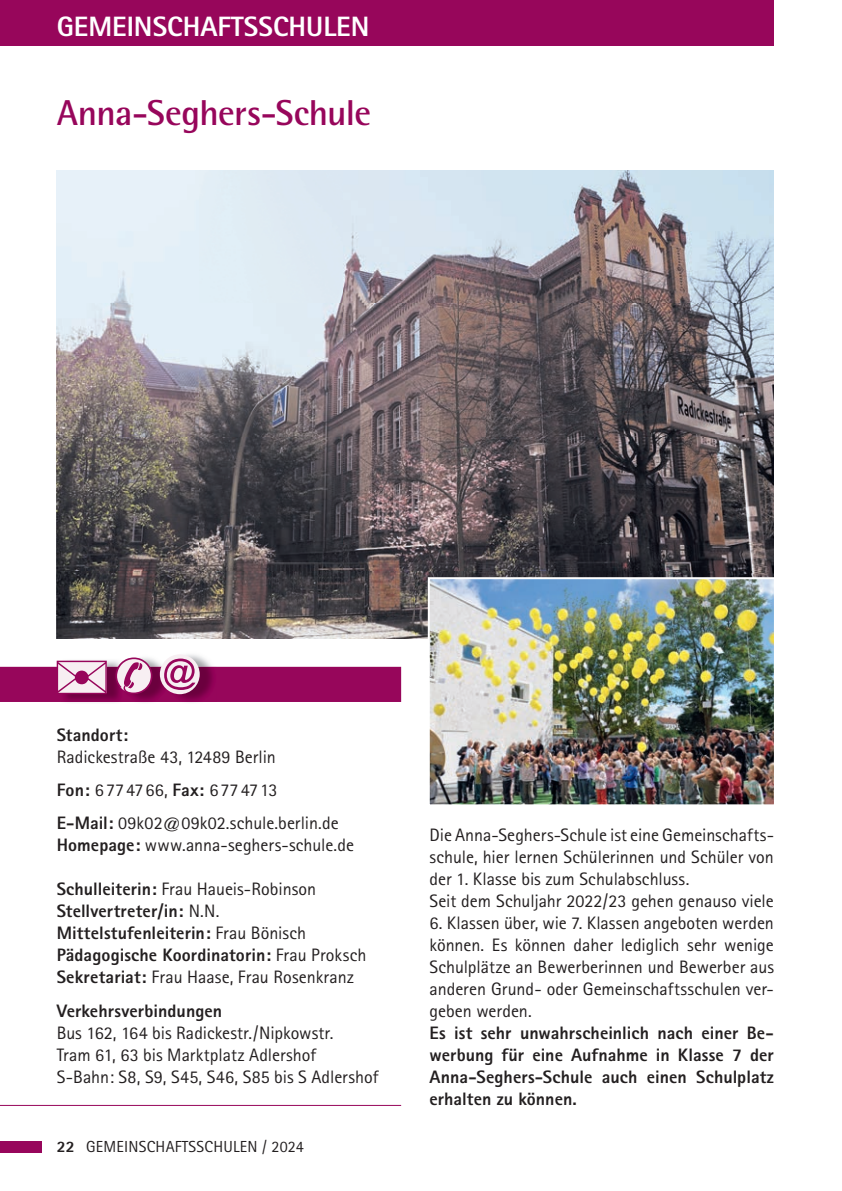
<style>
.page{position:relative;width:842px;height:1191px;background:#fff}
.page>*{position:absolute;margin:0;border:0;box-sizing:border-box;transform-origin:0 0}
.t1{font:700 36px "Rotis Semi Sans";letter-spacing:-.015em;color:#97065b}
.t2{font:800 28px "Rotis Sans Serif";color:#fff}
.t3{font:18px/22px "Rotis Sans Serif";color:#231f20}
.t4{font:800 18px/22px "Rotis Sans Serif";letter-spacing:.005em;color:#231f20;text-align:justify}
.t5{font:16px "Rotis Sans Serif";letter-spacing:.015em;color:#231f20}
.s1{font-weight:800}
.s2{font-weight:400}
</style>
<div class="page">
<div style="left:0;top:1141px;width:41px;height:11px;background:#97065b"></div>
<div style="left:0;top:0;width:774px;height:45px;background:#97065b"></div>
<img style="left:57px;top:170px;width:717px;height:468px">
<img style="left:431px;top:580px;width:342px;height:223px">
<div style="left:428px;top:577px;width:348px;height:229px;border:2px solid #fff"></div>
<div style="left:160px;top:654px;width:40px;height:40px;background:#f7eff2;border-radius:50%"></div>
<svg style="left:0;top:657px;width:401px;height:45px"></svg>
<hr style="left:0;top:1105px;width:401px;height:1px;background:#97065b">
<h2 class="t2" style="left:57px;top:9px;width:314px">GEMEINSCHAFTSSCHULEN</h2>
<h1 class="t1" style="left:57px;top:90px;width:316px">Anna-Seghers-Schule</h1>
<p class="t4" style="left:57px;top:723px;width:73px">Standort:</p>
<p class="t3" style="left:57px;top:740px;width:283px;line-height:33.4px">Radickestraße 43, 12489 Berlin<br><span class="s1">Fon:</span> 6 77 47 66, <span class="s1">Fax:</span> 6 77 47 13<br><span class="s1">E-Mail:</span> 09k02@09k02.schule.berlin.de</p>
<p class="t3" style="left:57px;top:834px;width:299px"><span class="s1">Homepage:</span> www.anna-seghers-schule.de</p>
<p class="t4" style="left:57px;top:878px;width:311px;text-align:left">Schulleiterin: <span class="s2">Frau Haueis-Robinson </span>Stellvertreter/in: <span class="s2">N.N.<br></span>Mittelstufenleiterin: <span class="s2">Frau Bönisch </span>Pädagogische Koordinatorin: <span class="s2">Frau Proksch </span>Sekretariat: <span class="s2">Frau Haase, Frau Rosenkranz</span></p>
<p class="t4" style="left:57px;top:999px;width:167px">Verkehrsverbindungen</p>
<p class="t3" style="left:57px;top:1021px;width:323px">Bus 162, 164 bis Radickestr./Nipkowstr.<br>Tram 61, 63 bis Marktplatz Adlershof<br>S-Bahn: S8, S9, S45, S46, S85 bis S Adlershof</p>
<p class="t5" style="left:57px;top:1137px;width:249px"><span class="s1">22</span> GEMEINSCHAFTSSCHULEN / 2024</p>
<p class="t3" style="left:429px;top:824px;width:346px">Die Anna-Seghers-Schule ist eine Gemeinschafts&shy;schule, hier lernen Schülerinnen und Schüler von der 1. Klasse bis zum Schulabschluss.<br>Seit dem Schuljahr 2022/23 gehen genauso viele</p>
<p class="t3" style="left:429px;top:912px;width:346px;text-align:justify">6. Klassen über, wie 7. Klassen angeboten werden können. Es können daher lediglich sehr wenige Schulplätze an Bewerberinnen und Bewerber aus anderen Grund- oder Gemeinschaftsschulen ver&shy;geben werden.</p>
<p class="t4" style="left:429px;top:1022px;width:346px">Es ist sehr unwahrscheinlich nach einer Be&shy;werbung für eine Aufnahme in Klasse 7 der Anna-Seghers-Schule auch einen Schulplatz erhalten zu können.</p>
</div>
